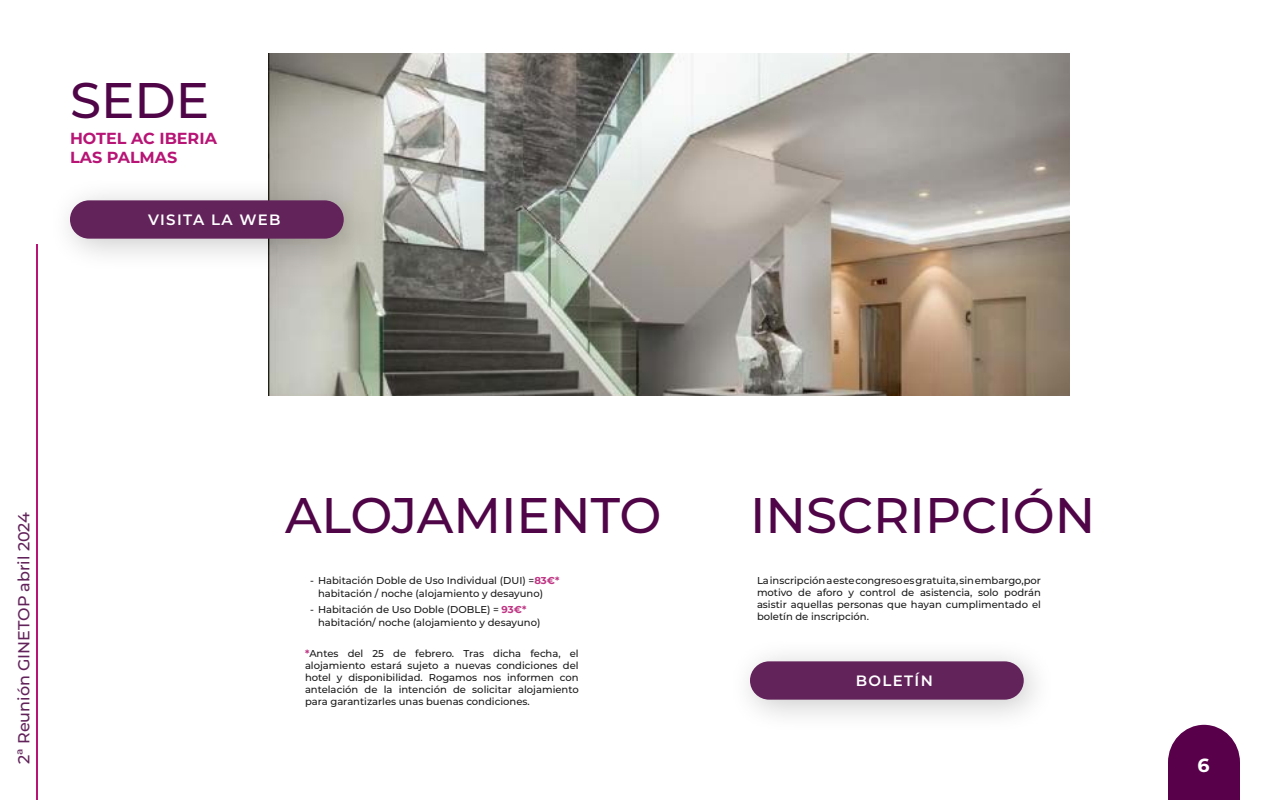
<style>
.page{position:relative;width:1280px;height:800px;background:#fff}
.page>*{position:absolute;margin:0;border:0;box-sizing:border-box;transform-origin:0 0}
.t1{font:500 50px "Montserrat";color:#4f0547}
.t2{font:700 19px "Montserrat";color:#fff}
.t3{font:500 16px "Montserrat";color:#62225a}
.t4{font:700 16px/19.2px "Montserrat";color:#b71475}
.t5{font:600 15px "Montserrat";letter-spacing:.09em;color:#fff}
.t6{font:500 10px/12px "Montserrat";color:#1a1a1a}
.s1{font-weight:700;color:#bf3483}
</style>
<div class="page">
<hr style="left:36px;top:244px;width:2px;height:556px;background:#b71475">
<img style="left:268px;top:54px;width:801px;height:342px">
<div style="left:47px;top:176px;width:329px;height:97px;background:#000;opacity:.21"></div>
<div style="left:70px;top:200px;width:274px;height:39px;background:#62225a;border-radius:19px"></div>
<div style="left:727px;top:637px;width:329px;height:97px;background:#000;opacity:.21"></div>
<div style="left:750px;top:661px;width:274px;height:39px;background:#62225a;border-radius:19px"></div>
<svg style="left:1168px;top:725px;width:72px;height:75px"></svg>
<h1 class="t1" style="left:70px;top:66px;width:141px">SEDE</h1>
<h3 class="t4" style="left:70px;top:128px;width:148px">HOTEL AC IBERIA<br>LAS PALMAS</h3>
<h3 class="t5" style="left:148px;top:209px;width:134px">VISITA LA WEB</h3>
<h3 class="t3" style="left:13px;top:764px;width:253px;rotate:-90deg">2ª Reunión GINETOP abril 2024</h3>
<h1 class="t1" style="left:285px;top:480px;width:378px">ALOJAMIENTO</h1>
<p class="t6" style="left:318px;top:574px;width:243px;line-height:13px;text-indent:-8px">- Habitación Doble de Uso Individual (DUI) =<span class="s1">83€* </span>habitación / noche (alojamiento y desayuno)</p>
<p class="t6" style="left:318px;top:603px;width:224px;line-height:13px;text-indent:-8px">- Habitación de Uso Doble (DOBLE) = <span class="s1">93€* </span>habitación/ noche (alojamiento y desayuno)</p>
<p class="t6" style="left:305px;top:648px;width:275px;text-align:justify"><span class="s1">*</span>Antes del 25 de febrero. Tras dicha fecha, el alojamiento estará sujeto a nuevas condiciones del hotel y disponibilidad. Rogamos nos informen con antelación de la intención de solicitar alojamiento para garantizarles unas buenas condiciones.</p>
<h1 class="t1" style="left:750px;top:480px;width:347px">INSCRIPCIÓN</h1>
<p class="t6" style="left:757px;top:575px;width:286px;text-align:justify">La inscripción a este congreso es gratuita, sin embargo,por motivo de aforo y control de asistencia, solo podrán asistir aquellas personas que hayan cumplimentado el boletín de inscripción.</p>
<h3 class="t5" style="left:856px;top:670px;width:79px">BOLETÍN</h3>
<h2 class="t2" style="left:1197px;top:751px;width:14px">6</h2>
</div>
